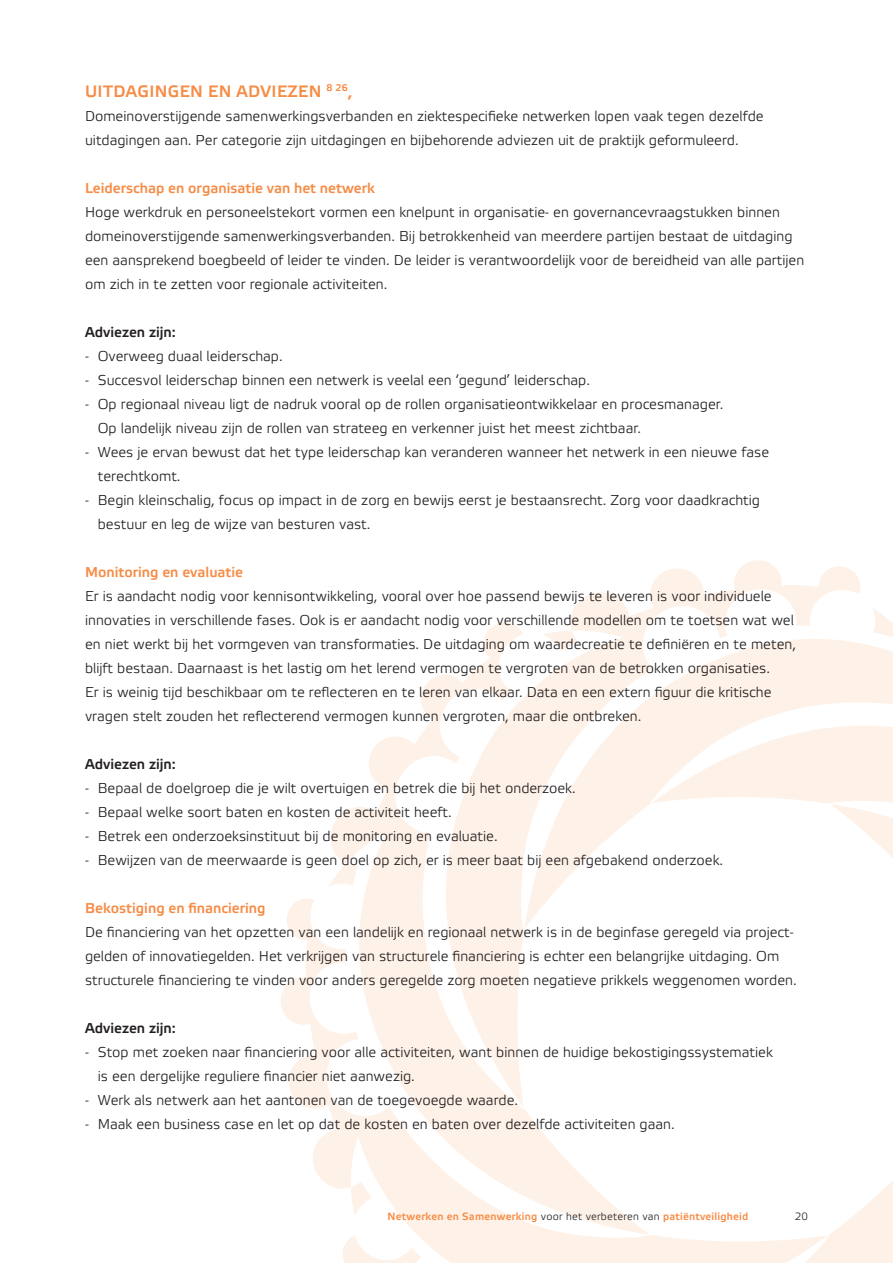
<style>
.page{position:relative;width:893px;height:1263px;background:#fff}
.page>*{position:absolute;margin:0;border:0;box-sizing:border-box;transform-origin:0 0}
.tussenkopje{font:700 16.5px "Etelka Light Pro";letter-spacing:.02em;color:#f68c45}
.tekst{font:14.25px/24px "Etelka Light Pro";color:#231f20}
.tekst-2{font:700 14.25px "Etelka Light Pro";color:#f68c45}
.tekst-3{font:700 14.25px "Etelka Light Pro";color:#231f20}
.t1{font:700 10.5px "Etelka Light Pro";letter-spacing:.02em;color:#f68c45}
.t2{font:10.5px "Etelka Light Pro";color:#231f20}
.s1{font-weight:400;color:#231f20}
</style>
<div class="page">
<svg style="left:861px;top:643px;width:32px;height:61px;background:#fef2e9"></svg>
<svg style="left:331px;top:736px;width:79px;height:162px;fill:#fef1e7"></svg>
<svg style="left:828px;top:1180px;width:65px;height:83px;fill:#fef1e7"></svg>
<svg style="left:861px;top:726px;width:32px;height:132px;fill:#fef1e7"></svg>
<svg style="left:872px;top:608px;width:21px;height:29px"></svg>
<svg style="left:410px;top:560px;width:451px;height:338px"></svg>
<svg style="left:281px;top:898px;width:547px;height:365px"></svg>
<svg style="left:329px;top:863px;width:28px;height:24px"></svg>
<p class="tussenkopje" style="left:85px;top:82px;width:269px">UITDAGINGEN EN ADVIEZEN <sup>8</sup> <sup>26</sup>,</p>
<p class="tekst" style="left:85px;top:105px;width:680px">Domeinoverstijgende samenwerkingsverbanden en ziektespecifieke netwerken lopen vaak tegen dezelfde uitdagingen aan. Per categorie zijn uitdagingen en bijbehorende adviezen uit de praktijk geformuleerd.</p>
<p class="tekst-2" style="left:85px;top:180px;width:291px">Leiderschap en organisatie van het netwerk</p>
<p class="tekst" style="left:85px;top:201px;width:721px">Hoge werkdruk en personeelstekort vormen een knelpunt in organisatie- en governancevraagstukken binnen domeinoverstijgende samenwerkingsverbanden. Bij betrokkenheid van meerdere partijen bestaat de uitdaging een aansprekend boegbeeld of leider te vinden. De leider is verantwoordelijk voor de bereidheid van alle partijen om zich in te zetten voor regionale activiteiten.</p>
<p class="tekst-3" style="left:85px;top:324px;width:92px">Adviezen zijn:</p>
<p class="tekst" style="left:85px;top:345px;width:199px">- Overweeg duaal leiderschap.</p>
<p class="tekst" style="left:85px;top:369px;width:507px">- Succesvol leiderschap binnen een netwerk is veelal een ‘gegund’ leiderschap.</p>
<p class="tekst" style="left:98px;top:393px;width:627px;text-indent:-13px">- Op regionaal niveau ligt de nadruk vooral op de rollen organisatieontwikkelaar en procesmanager.<br>Op landelijk niveau zijn de rollen van strateeg en verkenner juist het meest zichtbaar.</p>
<p class="tekst" style="left:98px;top:441px;width:673px;text-indent:-13px">- Wees je ervan bewust dat het type leiderschap kan veranderen wanneer het netwerk in een nieuwe fase terechtkomt.</p>
<p class="tekst" style="left:98px;top:489px;width:664px;text-indent:-13px">- Begin kleinschalig, focus op impact in de zorg en bewijs eerst je bestaansrecht. Zorg voor daadkrachtig bestuur en leg de wijze van besturen vast.</p>
<p class="tekst-2" style="left:85px;top:564px;width:160px">Monitoring en evaluatie</p>
<p class="tekst" style="left:85px;top:585px;width:712px">Er is aandacht nodig voor kennisontwikkeling, vooral over hoe passend bewijs te leveren is voor individuele innovaties in verschillende fases. Ook is er aandacht nodig voor verschillende modellen om te toetsen wat wel en niet werkt bij het vormgeven van transformaties. De uitdaging om waardecreatie te definiëren en te meten, blijft bestaan. Daarnaast is het lastig om het lerend vermogen te vergroten van de betrokken organisaties.<br>Er is weinig tijd beschikbaar om te reflecteren en te leren van elkaar. Data en een extern figuur die kritische vragen stelt zouden het reflecterend vermogen kunnen vergroten, maar die ontbreken.</p>
<p class="tekst-3" style="left:85px;top:756px;width:92px">Adviezen zijn:</p>
<p class="tekst" style="left:85px;top:777px;width:492px">- Bepaal de doelgroep die je wilt overtuigen en betrek die bij het onderzoek.</p>
<p class="tekst" style="left:85px;top:801px;width:368px">- Bepaal welke soort baten en kosten de activiteit heeft.</p>
<p class="tekst" style="left:85px;top:825px;width:414px">- Betrek een onderzoeksinstituut bij de monitoring en evaluatie.</p>
<p class="tekst" style="left:85px;top:849px;width:640px">- Bewijzen van de meerwaarde is geen doel op zich, er is meer baat bij een afgebakend onderzoek.</p>
<p class="tekst-2" style="left:85px;top:900px;width:182px">Bekostiging en financiering</p>
<p class="tekst" style="left:85px;top:921px;width:713px">De financiering van het opzetten van een landelijk en regionaal netwerk is in de beginfase geregeld via project&shy;gelden of innovatiegelden. Het verkrijgen van structurele financiering is echter een belangrijke uitdaging. Om structurele financiering te vinden voor anders geregelde zorg moeten negatieve prikkels weggenomen worden.</p>
<p class="tekst-3" style="left:85px;top:1020px;width:92px">Adviezen zijn:</p>
<p class="tekst" style="left:98px;top:1041px;width:676px;text-indent:-13px">- Stop met zoeken naar financiering voor alle activiteiten, want binnen de huidige bekostigingssystematiek is een dergelijke reguliere financier niet aanwezig.</p>
<p class="tekst" style="left:85px;top:1089px;width:435px">- Werk als netwerk aan het aantonen van de toegevoegde waarde.</p>
<p class="tekst" style="left:85px;top:1113px;width:591px">- Maak een business case en let op dat de kosten en baten over dezelfde activiteiten gaan.</p>
<p class="t1" style="left:387px;top:1210px;width:362px">Netwerken en Samenwerking <span class="s1">voor het verbeteren van</span> patiëntveiligheid</p>
<p class="t2" style="left:795px;top:1210px;width:15px">20</p>
</div>
